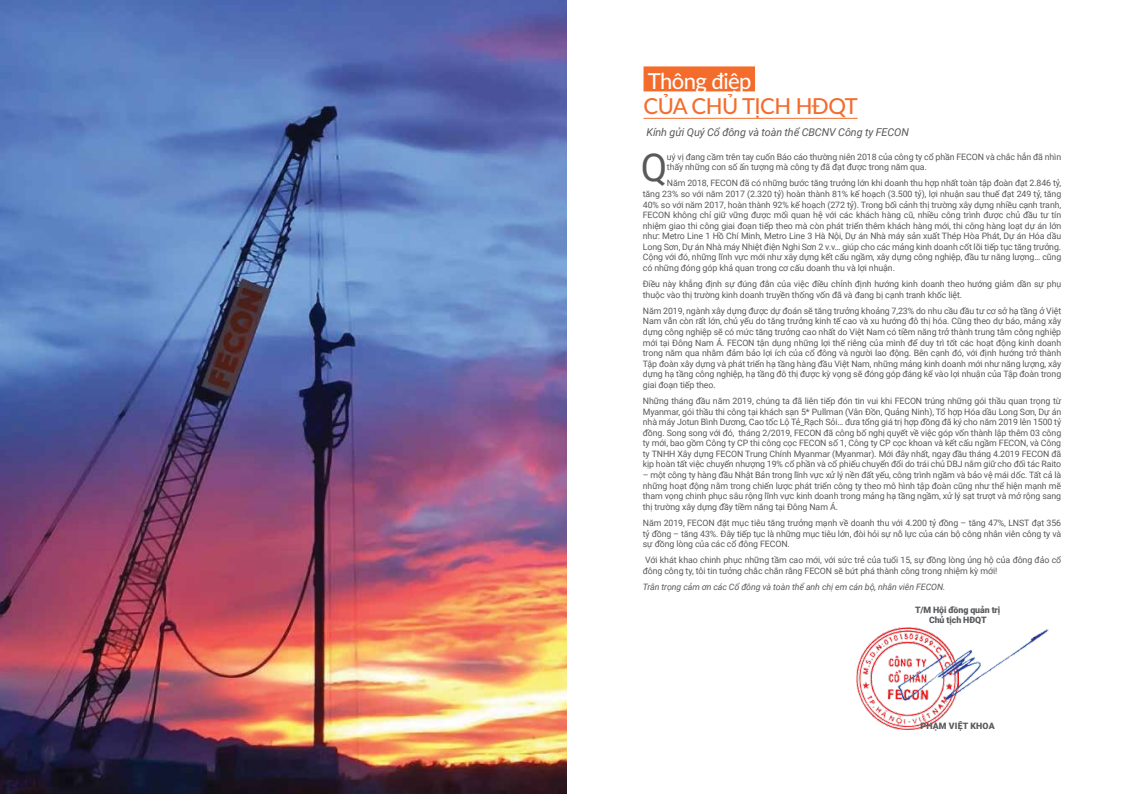
<style>
.page{position:relative;width:1134px;height:794px;background:#fff}
.page>*{position:absolute;margin:0;border:0;box-sizing:border-box;transform-origin:0 0}
.t1{font:38.5px "Roboto";color:#58595b}
.t2{font:500 22px "Lato";letter-spacing:-.025em;color:#f36c2c}
.t3{font:500 22px "Lato";letter-spacing:-.025em;color:#fff}
.t4{font:italic 10.8px "Roboto";letter-spacing:-.01em;color:#58595b}
.t5{font:8.8px/10.6px "Roboto";letter-spacing:-.01em;color:#58595b;text-align:justify}
.t6{font:italic 8.8px "Roboto";letter-spacing:-.01em;color:#58595b}
.t7{font:900 8.8px/10.6px "Roboto";letter-spacing:-.01em;color:#58595b;text-align:center}
.t8{font:900 8.8px "Roboto";letter-spacing:.025em;color:#58595b}
</style>
<div class="page">
<div style="left:643px;top:66px;width:112px;height:25px;background:#f36c2c"></div>
<hr style="left:643px;top:118px;width:215px;height:1px;background:#f36c2c">
<img style="left:856px;top:628px;width:99px;height:101px">
<img style="left:897px;top:629px;width:151px;height:71px">
<img style="left:0;top:0;width:567px;height:794px">
<h2 class="t3" style="left:648px;top:65px;width:105px">THÔNG ĐIỆP</h2>
<h2 class="t2" style="left:643px;top:90px;width:216px">CỦA CHỦ TỊCH HĐQT</h2>
<p class="t4" style="left:646px;top:125px;width:264px">Kính gửi Quý Cổ đông và toàn thể CBCNV Công ty FECON</p>
<h1 class="t1" style="left:641px;top:140px;width:28px">Q</h1>
<p class="t5" style="left:667px;top:151px;width:396px">uý vị đang cầm trên tay cuốn Báo cáo thường niên 2018 của công ty cổ phần FECON và chắc hẳn đã nhìn thấy những con số ấn tượng mà công ty đã đạt được trong năm qua.</p>
<p class="t5" style="left:643px;top:178px;width:420px;text-indent:24px">Năm 2018, FECON đã có những bước tăng trưởng lớn khi doanh thu hợp nhất toàn tập đoàn đạt 2.846 tỷ, tăng 23% so với năm 2017 (2.320 tỷ) hoàn thành 81% kế hoạch (3.500 tỷ), lợi nhuận sau thuế đạt 249 tỷ, tăng 40% so với năm 2017, hoàn thành 92% kế hoạch (272 tỷ). Trong bối cảnh thị trường xây dựng nhiều cạnh tranh, FECON không chỉ giữ vững được mối quan hệ với các khách hàng cũ, nhiều công trình được chủ đầu tư tín nhiệm giao thi công giai đoạn tiếp theo mà còn phát triển thêm khách hàng mới, thi công hàng loạt dự án lớn như: Metro Line 1 Hồ Chí Minh, Metro Line 3 Hà Nội, Dự án Nhà máy sản xuất Thép Hòa Phát, Dự án Hóa dầu Long Sơn, Dự án Nhà máy Nhiệt điện Nghi Sơn 2 v.v… giúp cho các mảng kinh doanh cốt lõi tiếp tục tăng trưởng.<br>Cộng với đó, những lĩnh vực mới như xây dựng kết cấu ngầm, xây dựng công nghiệp, đầu tư năng lượng… cũng có những đóng góp khả quan trong cơ cấu doanh thu và lợi nhuận.</p>
<p class="t5" style="left:643px;top:278px;width:420px">Điều này khẳng định sự đúng đắn của việc điều chỉnh định hướng kinh doanh theo hướng giảm dần sự phụ thuộc vào thị trường kinh doanh truyền thống vốn đã và đang bị cạnh tranh khốc liệt.</p>
<p class="t5" style="left:643px;top:305px;width:420px">Năm 2019, ngành xây dựng được dự đoán sẽ tăng trưởng khoảng 7,23% do nhu cầu đầu tư cơ sở hạ tầng ở Việt Nam vẫn còn rất lớn, chủ yếu do tăng trưởng kinh tế cao và xu hướng đô thị hóa. Cũng theo dự báo, mảng xây dựng công nghiệp sẽ có mức tăng trưởng cao nhất do Việt Nam có tiềm năng trở thành trung tâm công nghiệp mới tại Đông Nam Á. FECON tận dụng những lợi thế riêng của mình để duy trì tốt các hoạt động kinh doanh trong năm qua nhằm đảm bảo lợi ích của cổ đông và người lao động. Bên cạnh đó, với định hướng trở thành Tập đoàn xây dựng và phát triển hạ tầng hàng đầu Việt Nam, những mảng kinh doanh mới như năng lượng, xây dựng hạ tầng công nghiệp, hạ tầng đô thị được kỳ vọng sẽ đóng góp đáng kể vào lợi nhuận của Tập đoàn trong giai đoạn tiếp theo.</p>
<p class="t5" style="left:643px;top:395px;width:420px">Những tháng đầu năm 2019, chúng ta đã liên tiếp đón tin vui khi FECON trúng những gói thầu quan trọng từ Myanmar, gói thầu thi công tại khách sạn 5* Pullman (Vân Đồn, Quảng Ninh), Tổ hợp Hóa dầu Long Sơn, Dự án nhà máy Jotun Bình Dương, Cao tốc Lộ Tẻ_Rạch Sỏi… đưa tổng giá trị hợp đồng đã ký cho năm 2019 lên 1500 tỷ đồng. Song song với đó, tháng 2/2019, FECON đã công bố nghị quyết về việc góp vốn thành lập thêm 03 công ty mới, bao gồm Công ty CP thi công cọc FECON số 1, Công ty CP cọc khoan và kết cấu ngầm FECON, và Công ty TNHH Xây dựng FECON Trung Chính Myanmar (Myanmar). Mới đây nhất, ngay đầu tháng 4.2019 FECON đã kịp hoàn tất việc chuyển nhượng 19% cổ phần và cổ phiếu chuyển đổi do trái chủ DBJ nắm giữ cho đối tác Raito</p>
<p class="t5" style="left:643px;top:469px;width:420px">– một công ty hàng đầu Nhật Bản trong lĩnh vực xử lý nền đất yếu, công trình ngầm và bảo vệ mái dốc. Tất cả là những hoạt động nằm trong chiến lược phát triển công ty theo mô hình tập đoàn cũng như thể hiện mạnh mẽ tham vọng chinh phục sâu rộng lĩnh vực kinh doanh trong mảng hạ tầng ngầm, xử lý sạt trượt và mở rộng sang thị trường xây dựng đầy tiềm năng tại Đông Nam Á.</p>
<p class="t5" style="left:643px;top:517px;width:420px">Năm 2019, FECON đặt mục tiêu tăng trưởng mạnh về doanh thu với 4.200 tỷ đồng – tăng 47%, LNST đạt 356 tỷ đồng – tăng 43%. Đây tiếp tục là những mục tiêu lớn, đòi hỏi sự nỗ lực của cán bộ công nhân viên công ty và sự đồng lòng của các cổ đông FECON.</p>
<p class="t5" style="left:643px;top:554px;width:420px">Với khát khao chinh phục những tầm cao mới, với sức trẻ của tuổi 15, sự đồng lòng ủng hộ của đông đảo cổ đông công ty, tôi tin tưởng chắc chắn rằng FECON sẽ bứt phá thành công trong nhiệm kỳ mới!</p>
<p class="t6" style="left:643px;top:581px;width:304px">Trân trọng cảm ơn các Cổ đông và toàn thể anh chị em cán bộ, nhân viên FECON.</p>
<p class="t7" style="left:915px;top:604px;width:87px">T/M Hội đồng quản trị<br>Chủ tịch HĐQT</p>
<p class="t8" style="left:920px;top:720px;width:76px">Phạm Việt Khoa</p>
</div>
